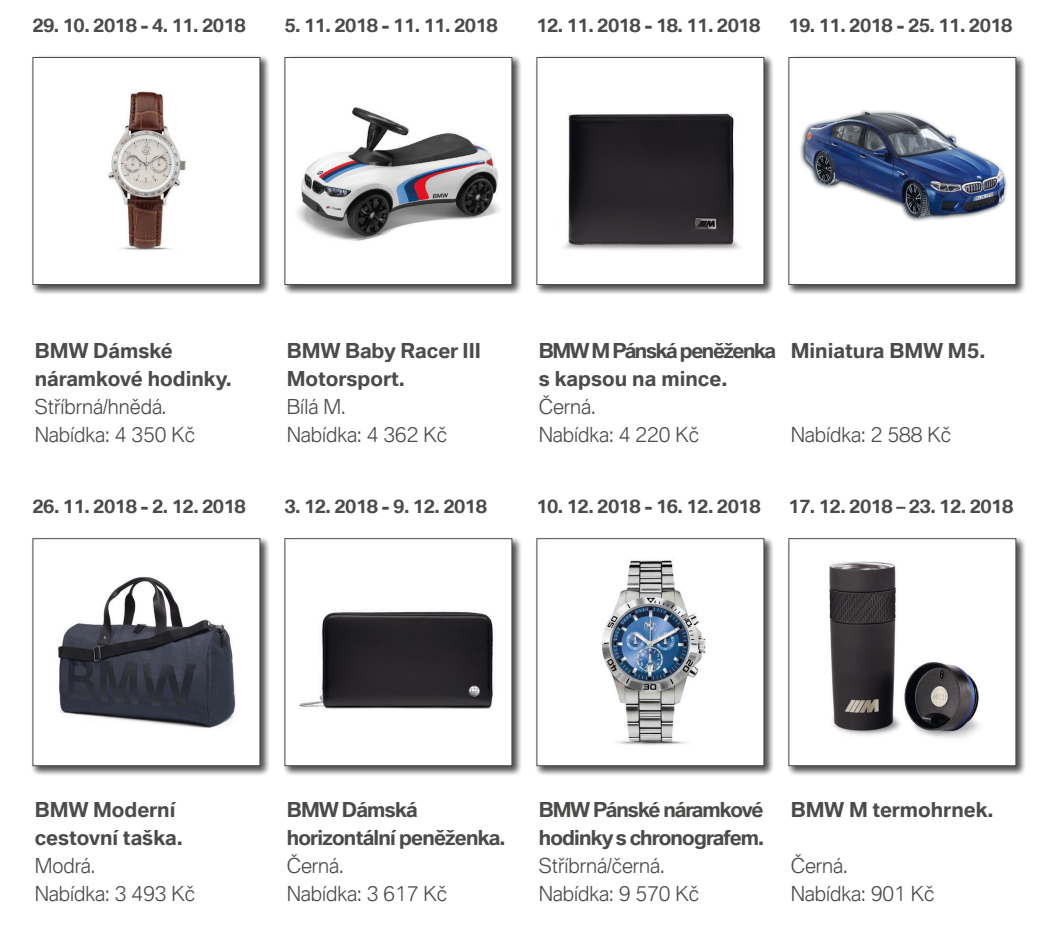
<style>
.page{position:relative;width:1043px;height:934px;background:#fff}
.page>*{position:absolute;margin:0;border:0;box-sizing:border-box;transform-origin:0 0}
.t1{font:300 20px/28px "BMW Type Global Pro";color:#4b4b4a}
.t2{font:700 20px/28px "BMW Type Global Pro";letter-spacing:-.015em;color:#4b4b4a}
.t3{font:700 20px/28px "BMW Type Global Pro";letter-spacing:-.05em;color:#4b4b4a}
.t4{font:700 20px/28px "BMW Type Global Pro";letter-spacing:-.07em;color:#4b4b4a}
.t5{font:700 20px/28px "BMW Type Global Pro";letter-spacing:-.04em;color:#4b4b4a}
.t6{font:700 18px "BMW Type Global Pro";letter-spacing:-.03em;color:#4b4b4a}
</style>
<div class="page">
<svg style="left:32px;top:56px;width:237px;height:238px;background:#9f9f9e"></svg>
<div style="left:33px;top:57px;width:227px;height:227px;background:#fff"></div>
<div style="left:32px;top:57px;width:228px;height:228px;border:1px solid #4b4b4a"></div>
<img style="left:108px;top:91px;width:78px;height:159px">
<svg style="left:284px;top:56px;width:237px;height:238px;background:#9f9f9e"></svg>
<div style="left:285px;top:57px;width:226px;height:227px;background:#fff"></div>
<div style="left:284px;top:57px;width:228px;height:228px;border:1px solid #4b4b4a"></div>
<svg style="left:536px;top:56px;width:237px;height:238px;background:#9f9f9e"></svg>
<div style="left:536px;top:57px;width:227px;height:227px;background:#fff"></div>
<div style="left:536px;top:57px;width:228px;height:228px;border:1px solid #4b4b4a"></div>
<svg style="left:788px;top:56px;width:237px;height:238px;background:#a6a6a5"></svg>
<div style="left:788px;top:57px;width:227px;height:227px;background:#fff"></div>
<div style="left:788px;top:57px;width:227px;height:228px;border:1px solid #4b4b4a"></div>
<img style="left:297px;top:107px;width:203px;height:134px">
<img style="left:564px;top:113px;width:176px;height:137px">
<img style="left:788px;top:107px;width:234px;height:128px">
<svg style="left:32px;top:538px;width:237px;height:237px;background:#979796"></svg>
<div style="left:33px;top:538px;width:227px;height:227px;background:#fff"></div>
<svg style="left:284px;top:538px;width:237px;height:237px;background:#979796"></svg>
<div style="left:285px;top:538px;width:226px;height:227px;background:#fff"></div>
<svg style="left:536px;top:538px;width:237px;height:237px;background:#979797"></svg>
<div style="left:536px;top:538px;width:227px;height:227px;background:#fff"></div>
<svg style="left:788px;top:538px;width:237px;height:237px;background:#979796"></svg>
<div style="left:788px;top:538px;width:227px;height:227px;background:#fff"></div>
<img style="left:57px;top:576px;width:179px;height:153px">
<img style="left:299px;top:611px;width:196px;height:98px">
<img style="left:602px;top:560px;width:104px;height:185px">
<img style="left:829px;top:561px;width:151px;height:177px">
<p class="t6" style="left:32px;top:18px;width:215px">29. 10. 2018 - 4. 11. 2018</p>
<p class="t6" style="left:284px;top:18px;width:215px">5. 11. 2018 - 11. 11. 2018</p>
<p class="t6" style="left:536px;top:18px;width:226px">12. 11. 2018 - 18. 11. 2018</p>
<p class="t6" style="left:788px;top:18px;width:226px">19. 11. 2018 - 25. 11. 2018</p>
<p class="t2" style="left:35px;top:338px;width:198px">BMW Dámské náramkové hodinky.</p>
<p class="t1" style="left:35px;top:394px;width:162px">Stříbrná/hnědá.<br>Nabídka: 4 350 Kč</p>
<p class="t2" style="left:286px;top:338px;width:196px">BMW Baby Racer III<br>Motorsport.</p>
<p class="t1" style="left:286px;top:394px;width:162px">Bílá M.<br>Nabídka: 4 362 Kč</p>
<p class="t4" style="left:538px;top:337px;width:239px">BMW M Pánská peněženka s kapsou na mince.</p>
<p class="t1" style="left:538px;top:394px;width:162px">Černá.<br>Nabídka: 4 220 Kč</p>
<p class="t2" style="left:790px;top:338px;width:196px">Miniatura BMW M5.</p>
<p class="t1" style="left:790px;top:422px;width:162px">Nabídka: 2 588 Kč</p>
<p class="t6" style="left:32px;top:499px;width:215px">26. 11. 2018 - 2. 12. 2018</p>
<p class="t6" style="left:284px;top:499px;width:204px">3. 12. 2018 - 9. 12. 2018</p>
<p class="t6" style="left:536px;top:499px;width:226px">10. 12. 2018 - 16. 12. 2018</p>
<p class="t6" style="left:788px;top:499px;width:226px">17. 12. 2018 – 23. 12. 2018</p>
<p class="t2" style="left:35px;top:797px;width:149px">BMW Moderní cestovní taška.</p>
<p class="t1" style="left:35px;top:852px;width:162px">Modrá.<br>Nabídka: 3 493 Kč</p>
<p class="t5" style="left:286px;top:797px;width:220px">BMW Dámská horizontální peněženka.</p>
<p class="t1" style="left:286px;top:852px;width:162px">Černá.<br>Nabídka: 3 617 Kč</p>
<p class="t3" style="left:538px;top:797px;width:227px">BMW Pánské náramkové hodinky s chronografem.</p>
<p class="t1" style="left:538px;top:852px;width:162px">Stříbrná/černá.<br>Nabídka: 9 570 Kč</p>
<p class="t2" style="left:790px;top:797px;width:204px">BMW M termohrnek.</p>
<p class="t1" style="left:790px;top:852px;width:145px">Černá.<br>Nabídka: 901 Kč</p>
</div>
